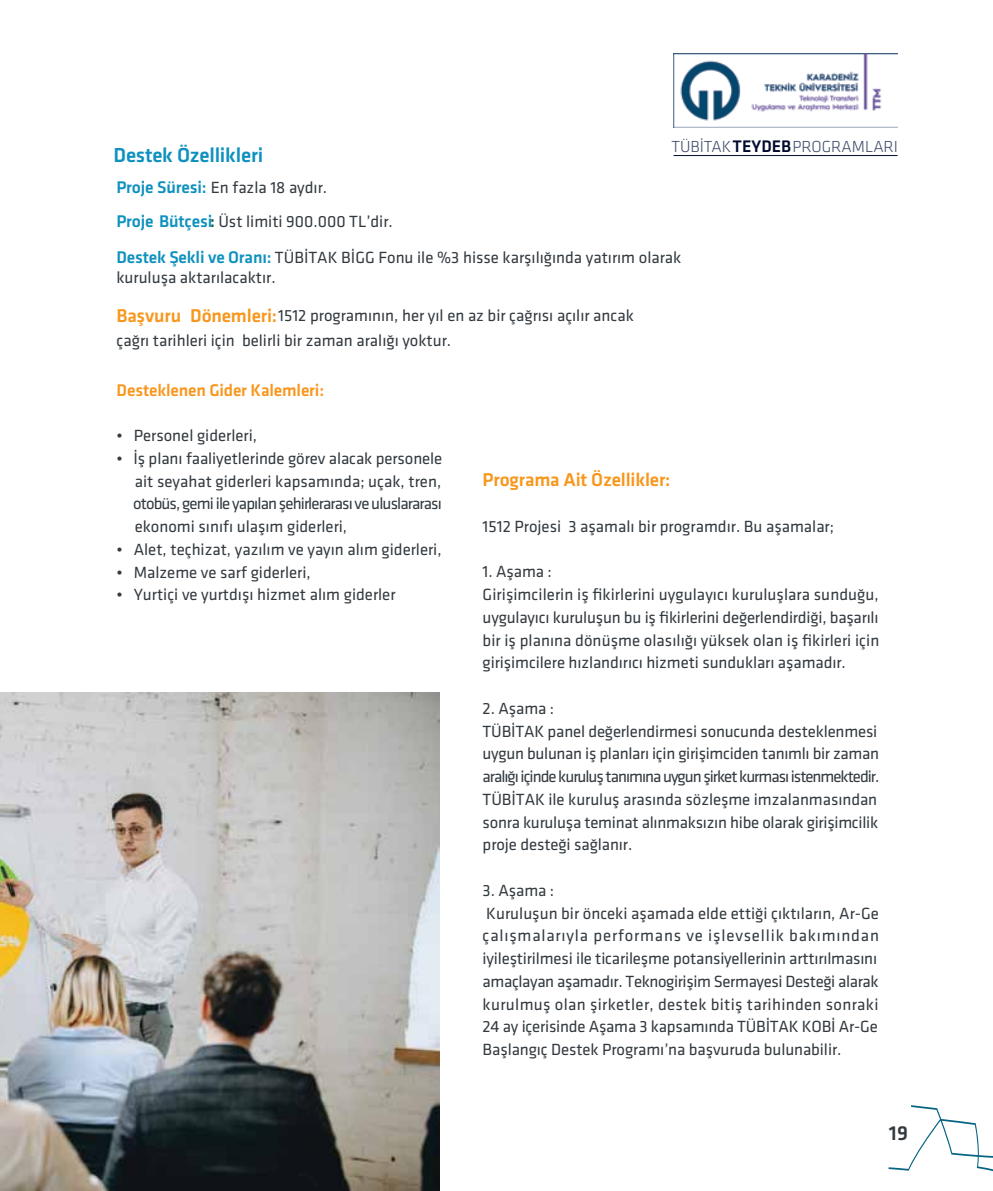
<style>
.page{position:relative;width:993px;height:1191px;background:#fff}
.page>*{position:absolute;margin:0;border:0;box-sizing:border-box;transform-origin:0 0}
.t1{font:500 21px "Klavika";letter-spacing:-.01em;color:#0f91bf}
.t2{font:500 21px "Klavika";color:#323a40}
.t3{font:500 19.25px "Klavika";letter-spacing:-.01em;color:#f8971d}
.t4{font:500 17.5px "Klavika";letter-spacing:-.01em;color:#f8971d}
.t5{font:16.8px/22.8px "Klavika";letter-spacing:-.005em;color:#323a40}
.t6{font:300 16.62px "Klavika";color:#3b4a67}
.s1{font-weight:500;font-size:17.32px;color:#020a2e}
.s2{font-weight:500;font-size:17.5px;color:#0f91bf}
.s3{font-weight:500;font-size:17.5px;color:#075f31}
</style>
<div class="page">
<img style="left:673px;top:53px;width:224px;height:75px">
<hr style="left:673px;top:155px;width:224px;height:1px;background:#020a2e">
<img style="left:1px;top:693px;width:438px;height:497px">
<svg style="left:888px;top:1105px;width:104px;height:66px"></svg>
<p class="t1" style="left:113px;top:144px;width:151px">Destek Özellikleri</p>
<p class="t6" style="left:671px;top:137px;width:228px">TÜBİTAK<span class="s1">TEYDEB</span>PROGRAMLARI</p>
<p class="t5" style="left:116px;top:170px;width:278px;line-height:34.5px"><span class="s2">Proje Süresi:</span> En fazla 18 aydır.<br><span class="s2">Proje Bütçesi</span><span class="s3">:</span> Üst limiti 900.000 TL’dir.</p>
<p class="t5" style="left:116px;top:248px;width:566px;line-height:20.1px"><span class="s2">Destek Şekli ve Oranı:</span> TÜBİTAK BİGG Fonu ile %3 hisse karşılığında yatırım olarak kuruluşa aktarılacaktır.</p>
<p class="t3" style="left:116px;top:305px;width:162px">Başvuru Dönemleri:</p>
<p class="t5" style="left:278px;top:305px;width:357px">1512 programının, her yıl en az bir çağrısı açılır ancak</p>
<p class="t5" style="left:117px;top:329px;width:336px">çağrı tarihleri için belirli bir zaman aralığı yoktur.</p>
<p class="t4" style="left:117px;top:380px;width:209px">Desteklenen Gider Kalemleri:</p>
<p class="t5" style="left:117px;top:424px;width:142px">• Personel giderleri,</p>
<p class="t5" style="left:133px;top:447px;width:311px;text-align:justify;text-indent:-16px">• İş planı faaliyetlerinde görev alacak personele ait seyahat giderleri kapsamında; uçak, tren, otobüs, gemi ile yapılan şehirlerarası ve uluslararası ekonomi sınıfı ulaşım giderleri,</p>
<p class="t5" style="left:117px;top:538px;width:326px">• Alet, teçhizat, yazılım ve yayın alım giderleri,</p>
<p class="t5" style="left:117px;top:561px;width:195px">• Malzeme ve sarf giderleri,</p>
<p class="t5" style="left:117px;top:584px;width:280px">• Yurtiçi ve yurtdışı hizmet alım giderler</p>
<p class="t3" style="left:482px;top:469px;width:189px">Programa Ait Özellikler:</p>
<p class="t5" style="left:482px;top:515px;width:353px">1512 Projesi 3 aşamalı bir programdır. Bu aşamalar;</p>
<p class="t5" style="left:482px;top:560px;width:398px">1. Aşama :<br>Girişimcilerin iş fikirlerini uygulayıcı kuruluşlara sunduğu, uygulayıcı kuruluşun bu iş fikirlerini değerlendirdiği, başarılı bir iş planına dönüşme olasılığı yüksek olan iş fikirleri için girişimcilere hızlandırıcı hizmeti sundukları aşamadır.</p>
<p class="t5" style="left:482px;top:697px;width:398px">2. Aşama :<br>TÜBİTAK panel değerlendirmesi sonucunda desteklenmesi uygun bulunan iş planları için girişimciden tanımlı bir zaman aralığı içinde kuruluş tanımına uygun şirket kurması istenmektedir.<br>TÜBİTAK ile kuruluş arasında sözleşme imzalanmasından sonra kuruluşa teminat alınmaksızın hibe olarak girişimcilik proje desteği sağlanır.</p>
<p class="t5" style="left:482px;top:879px;width:398px">3. Aşama :<br>Kuruluşun bir önceki aşamada elde ettiği çıktıların, Ar-Ge çalışmalarıyla performans ve işlevsellik bakımından iyileştirilmesi ile ticarileşme potansiyellerinin arttırılmasını amaçlayan aşamadır. Teknogirişim Sermayesi Desteği alarak kurulmuş olan şirketler, destek bitiş tarihinden sonraki 24 ay içerisinde Aşama 3 kapsamında TÜBİTAK KOBİ Ar-Ge Başlangıç Destek Programı’na başvuruda bulunabilir.</p>
<p class="t2" style="left:888px;top:1121px;width:21px">19</p>
</div>
